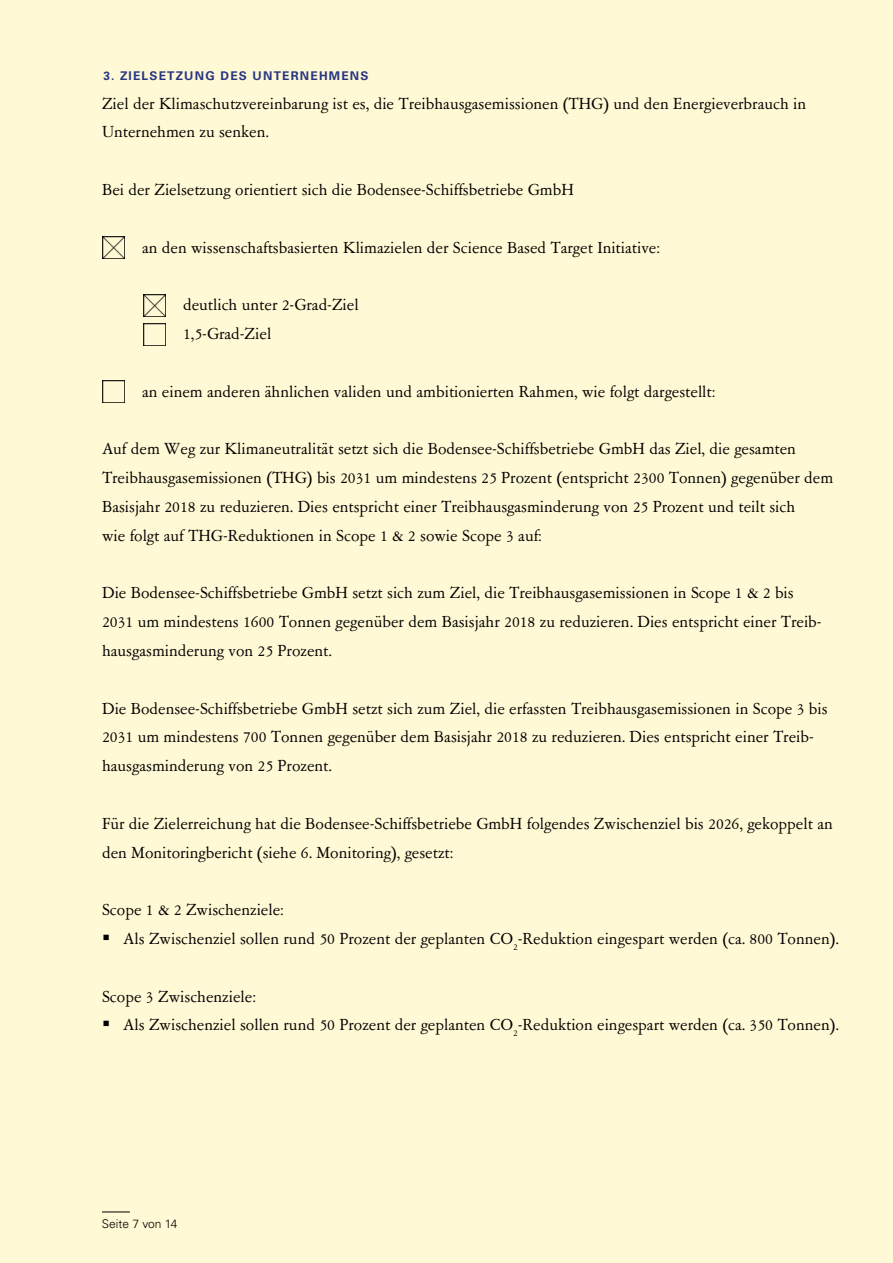
<style>
.page{position:relative;width:893px;height:1263px;background:#fff9d5}
.page>*{position:absolute;margin:0;border:0;box-sizing:border-box;transform-origin:0 0}
.P_Fließtext{font:18px/28.8px "Garamont Amst SB";color:#000}
.P_Liste{font:18px "Garamont Amst SB";color:#000}
.t1{font:700 12px "Univers LT Pro 65";letter-spacing:.1em;color:#283583}
.t2{font:300 12px "Univers LT Pro 45";color:#000}
</style>
<div class="page">
<svg style="left:102px;top:1211px;width:28px;height:1px"></svg>
<img style="left:102px;top:237px;width:22px;height:22px">
<img style="left:143px;top:294px;width:22px;height:22px">
<img style="left:143px;top:323px;width:22px;height:22px">
<img style="left:102px;top:381px;width:22px;height:22px">
<h2 class="t1" style="left:103px;top:68px;width:267px">3. ZIELSETZUNG DES UNTERNEHMENS</h2>
<p class="P_Fließtext" style="left:102px;top:90px;width:706px">Ziel der Klimaschutzvereinbarung ist es, die Treibhausgasemissionen (THG) und den Energieverbrauch in<br>Unternehmen zu senken.</p>
<p class="P_Fließtext" style="left:102px;top:176px;width:473px">Bei der Zielsetzung orientiert sich die Bodensee-Schiffsbetriebe GmbH</p>
<p class="P_Fließtext" style="left:142px;top:234px;width:519px">an den wissenschaftsbasierten Klimazielen der Science Based Target Initiative:</p>
<p class="P_Liste" style="left:183px;top:296px;width:177px">deutlich unter 2-Grad-Ziel</p>
<p class="P_Liste" style="left:183px;top:325px;width:90px">1,5-Grad-Ziel</p>
<p class="P_Fließtext" style="left:142px;top:378px;width:575px">an einem anderen ähnlichen validen und ambitionierten Rahmen, wie folgt dargestellt:</p>
<p class="P_Fließtext" style="left:102px;top:435px;width:733px">Auf dem Weg zur Klimaneutralität setzt sich die Bodensee-Schiffsbetriebe GmbH das Ziel, die gesamten Treibhausgasemissionen (THG) bis 2031 um mindestens 25 Prozent (entspricht 2300 Tonnen) gegenüber dem Basisjahr 2018 zu reduzieren. Dies entspricht einer Treibhausgasminderung von 25 Prozent und teilt sich<br>wie folgt auf THG-Reduktionen in Scope 1 &amp; 2 sowie Scope 3 auf:</p>
<p class="P_Fließtext" style="left:102px;top:579px;width:721px">Die Bodensee-Schiffsbetriebe GmbH setzt sich zum Ziel, die Treibhausgasemissionen in Scope 1 &amp; 2 bis<br>2031 um mindestens 1600 Tonnen gegenüber dem Basisjahr 2018 zu reduzieren. Dies entspricht einer Treib&shy;hausgasminderung von 25 Prozent.</p>
<p class="P_Fließtext" style="left:102px;top:694px;width:727px">Die Bodensee-Schiffsbetriebe GmbH setzt sich zum Ziel, die erfassten Treibhausgasemissionen in Scope 3 bis<br>2031 um mindestens 700 Tonnen gegenüber dem Basisjahr 2018 zu reduzieren. Dies entspricht einer Treib&shy;hausgasminderung von 25 Prozent.</p>
<p class="P_Fließtext" style="left:102px;top:810px;width:732px">Für die Zielerreichung hat die Bodensee-Schiffsbetriebe GmbH folgendes Zwischenziel bis 2026, gekoppelt an den Monitoringbericht (siehe 6. Monitoring), gesetzt:</p>
<p class="P_Fließtext" style="left:102px;top:896px;width:183px">Scope 1 &amp; 2 Zwischenziele:</p>
<p class="P_Fließtext" style="left:123px;top:925px;width:717px">Als Zwischenziel sollen rund 50 Prozent der geplanten CO<sub>2</sub>-Reduktion eingespart werden (ca. 800 Tonnen).</p>
<p class="P_Fließtext" style="left:102px;top:982px;width:155px">Scope 3 Zwischenziele:</p>
<p class="P_Fließtext" style="left:123px;top:1011px;width:717px">Als Zwischenziel sollen rund 50 Prozent der geplanten CO<sub>2</sub>-Reduktion eingespart werden (ca. 350 Tonnen).</p>
<p class="t2" style="left:102px;top:1216px;width:77px">Seite 7 von 14</p>
</div>
